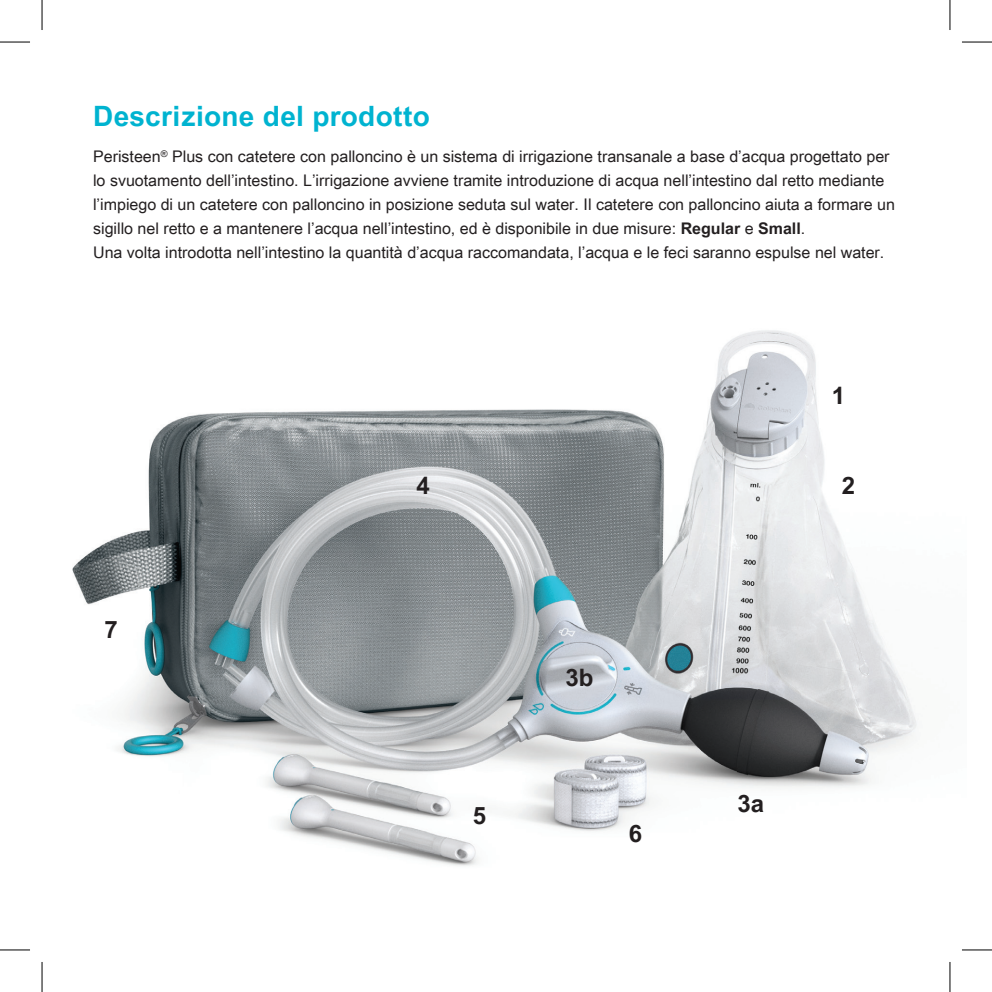
<style>
.page{position:relative;width:992px;height:992px;background:#fff}
.page>*{position:absolute;margin:0;border:0;box-sizing:border-box;transform-origin:0 0}
.Body_txt{font:700 28px "Arial Unicode MS";letter-spacing:.01em;color:#00b3d0}
.Body_txt-2{font:700 24px "Arial Unicode MS";color:#231f20}
.Body_txt-3{font:16px/24px "Arial Unicode MS";color:#231f20}
.s1{font-weight:700}
</style>
<div class="page">
<img style="left:25px;top:330px;width:941px;height:636px">
<hr style="left:0;top:948px;width:30px;height:2px;background:#fff">
<hr style="left:961px;top:948px;width:30px;height:2px;background:#fff">
<hr style="left:41px;top:961px;width:2px;height:30px;background:#fff">
<hr style="left:948px;top:961px;width:2px;height:30px;background:#fff">
<hr style="left:0;top:42px;width:30px;height:1px;background:#000">
<hr style="left:961px;top:42px;width:30px;height:1px;background:#000">
<hr style="left:0;top:949px;width:30px;height:1px;background:#000">
<hr style="left:961px;top:949px;width:30px;height:1px;background:#000">
<hr style="left:42px;top:0;width:1px;height:30px;background:#000">
<hr style="left:42px;top:961px;width:1px;height:30px;background:#000">
<hr style="left:949px;top:0;width:1px;height:30px;background:#000">
<hr style="left:949px;top:961px;width:1px;height:30px;background:#000">
<p class="Body_txt" style="left:93px;top:96px;width:338px">Descrizione del prodotto</p>
<p class="Body_txt-3" style="left:93px;top:144px;width:803px">Peristeen<sup>®</sup> Plus con catetere con palloncino è un sistema di irrigazione transanale a base d’acqua progettato per lo svuotamento dell’intestino. L’irrigazione avviene tramite introduzione di acqua nell’intestino dal retto mediante l’impiego di un catetere con palloncino in posizione seduta sul water. Il catetere con palloncino aiuta a formare un sigillo nel retto e a mantenere l’acqua nell’intestino, ed è disponibile in due misure: <span class="s1">Regular</span> e <span class="s1">Small</span>.</p>
<p class="Body_txt-3" style="left:93px;top:240px;width:792px">Una volta introdotta nell’intestino la quantità d’acqua raccomandata, l’acqua e le feci saranno espulse nel water.</p>
<p class="Body_txt-2" style="left:831px;top:377px;width:15px">1</p>
<p class="Body_txt-2" style="left:104px;top:611px;width:15px">7</p>
<p class="Body_txt-2" style="left:416px;top:467px;width:15px">4</p>
<p class="Body_txt-2" style="left:841px;top:467px;width:15px">2</p>
<p class="Body_txt-2" style="left:472px;top:797px;width:15px">5</p>
<p class="Body_txt-2" style="left:565px;top:659px;width:30px">3b</p>
<p class="Body_txt-2" style="left:628px;top:815px;width:15px">6</p>
<p class="Body_txt-2" style="left:737px;top:785px;width:28px">3a</p>
</div>
